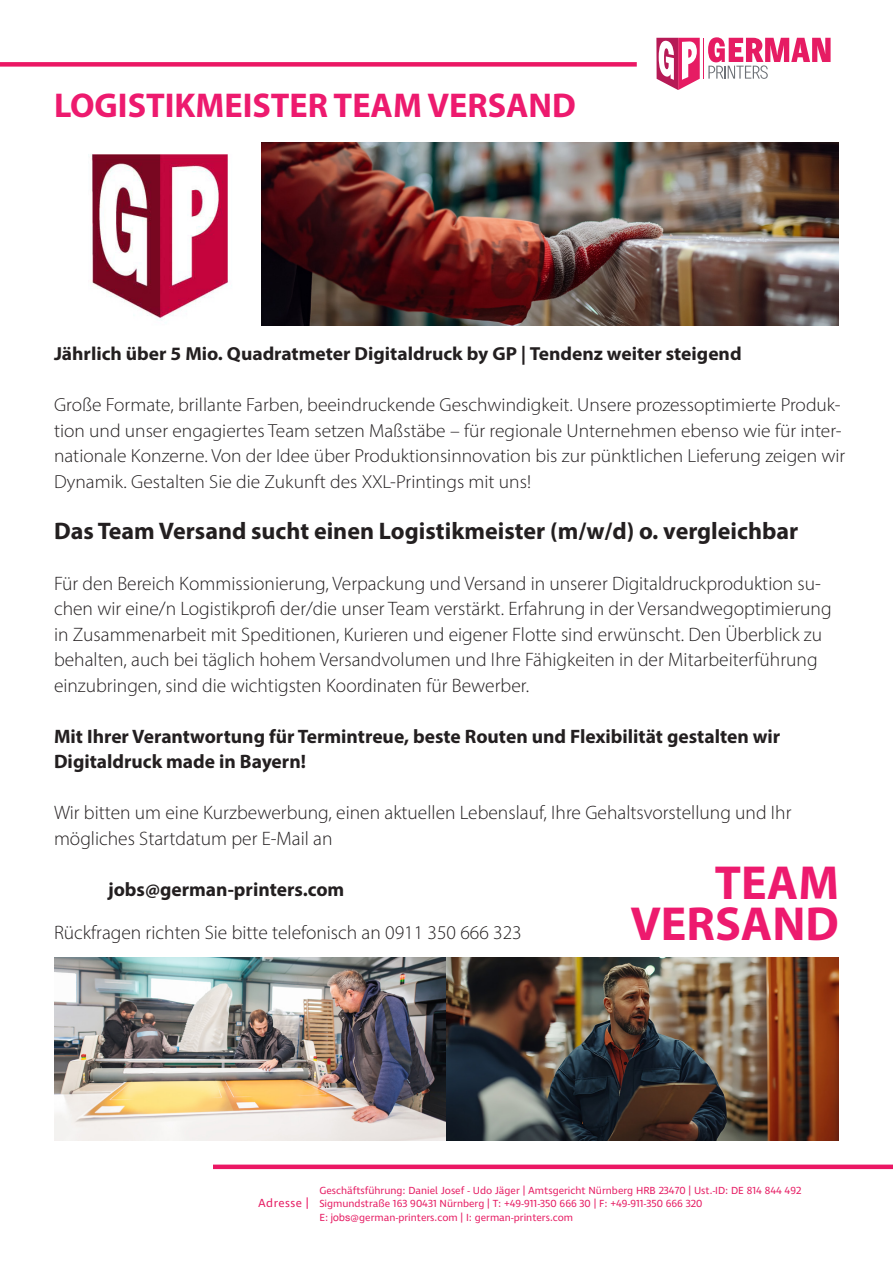
<style>
.page{position:relative;width:893px;height:1263px;background:#fff}
.page>*{position:absolute;margin:0;border:0;box-sizing:border-box;transform-origin:0 0}
.t1{font:700 48px/40.5px "Myriad Pro";color:#ed1a6e;text-align:right}
.t2{font:700 34.5px "Myriad Pro";color:#ed1a6e}
.t3{font:700 24px "Myriad Pro";color:#231f20}
.t4{font:300 19.5px/25.5px "Myriad Pro";color:#231f20}
.t5{font:700 19.5px/25.5px "Myriad Pro";color:#231f20}
.t6{font:300 18.9px/25.5px "Myriad Pro";color:#231f20}
.t7{font:700 18.9px "Myriad Pro";color:#231f20}
.t8{font:12px "Ingra";letter-spacing:.035em;color:#e61c63}
.t9{font:10.5px/12.5px "Ingra";color:#e61c63}
.s1{color:#eb1764}
.s2{font-family:"Helvetica"}
</style>
<div class="page">
<div style="left:213px;top:1164px;width:680px;height:5px;background:#eb1764"></div>
<div style="left:0;top:62px;width:637px;height:5px;background:#eb1764"></div>
<svg style="left:656px;top:38px;width:44px;height:52px"></svg>
<svg style="left:708px;top:37px;width:123px;height:42px"></svg>
<hr style="left:703px;top:38px;width:1px;height:41px;background:#e61c63">
<img style="left:262px;top:142px;width:577px;height:183px">
<img style="left:88px;top:154px;width:142px;height:166px">
<img style="left:54px;top:957px;width:785px;height:183px">
<h2 class="t2" style="left:54px;top:83px;width:523px">LOGISTIKMEISTER TEAM VERSAND</h2>
<p class="t7" style="left:54px;top:342px;width:689px">Jährlich über 5 Mio. Quadratmeter Digitaldruck by GP | Tendenz weiter steigend</p>
<p class="t6" style="left:54px;top:392px;width:793px">Große Formate, brillante Farben, beeindruckende Geschwindigkeit. Unsere prozessoptimierte Produk&shy;tion und unser engagiertes Team setzen Maßstäbe – für regionale Unternehmen ebenso wie für inter&shy;nationale Konzerne. Von der Idee über Produktionsinnovation bis zur pünktlichen Lieferung zeigen wir Dynamik. Gestalten Sie die Zukunft des XXL-Printings mit uns!</p>
<p class="t3" style="left:54px;top:515px;width:746px">Das Team Versand sucht einen Logistikmeister (m/w/d) o. vergleichbar</p>
<p class="t4" style="left:54px;top:570px;width:779px">Für den Bereich Kommissionierung, Verpackung und Versand in unserer Digitaldruckproduktion su&shy;chen wir eine/n Logistikprofi der/die unser Team verstärkt. Erfahrung in der Versandwegoptimierung in Zusammenarbeit mit Speditionen, Kurieren und eigener Flotte sind erwünscht. Den Überblick zu behalten, auch bei täglich hohem Versandvolumen und Ihre Fähigkeiten in der Mitarbeiterführung einzubringen, sind die wichtigsten Koordinaten für Bewerber.</p>
<p class="t5" style="left:54px;top:723px;width:728px">Mit Ihrer Verantwortung für Termintreue, beste Routen und Flexibilität gestalten wir<br>Digitaldruck made in Bayern!</p>
<p class="t4" style="left:54px;top:800px;width:739px">Wir bitten um eine Kurzbewerbung, einen aktuellen Lebenslauf, Ihre Gehaltsvorstellung und Ihr mögliches Startdatum per E-Mail an</p>
<p class="t5" style="left:108px;top:876px;width:238px">jobs@german-printers.com</p>
<p class="t4" style="left:54px;top:920px;width:469px">Rückfragen richten Sie bitte telefonisch an 0911 350 666 323</p>
<h1 class="t1" style="left:630px;top:861px;width:210px">TEAM<br>VERSAND</h1>
<p class="t8" style="left:258px;top:1195px;width:52px">Adresse <span class="s1">|</span></p>
<p class="t9" style="left:319px;top:1185px;width:483px">Geschäftsführung: Daniel Josef - Udo Jäger | Amtsgericht Nürnberg HRB 23470 | Ust.-ID: DE 814 844 492<br>Sigmundstraße 163 90431 Nürnberg | T: +49-911-350 666 30 | F: +49-911-350 666 320</p>
<p class="t9" style="left:319px;top:1211px;width:255px">E: <span class="s2">jobs</span>@german-printers.com | I: german-printers.com</p>
</div>
